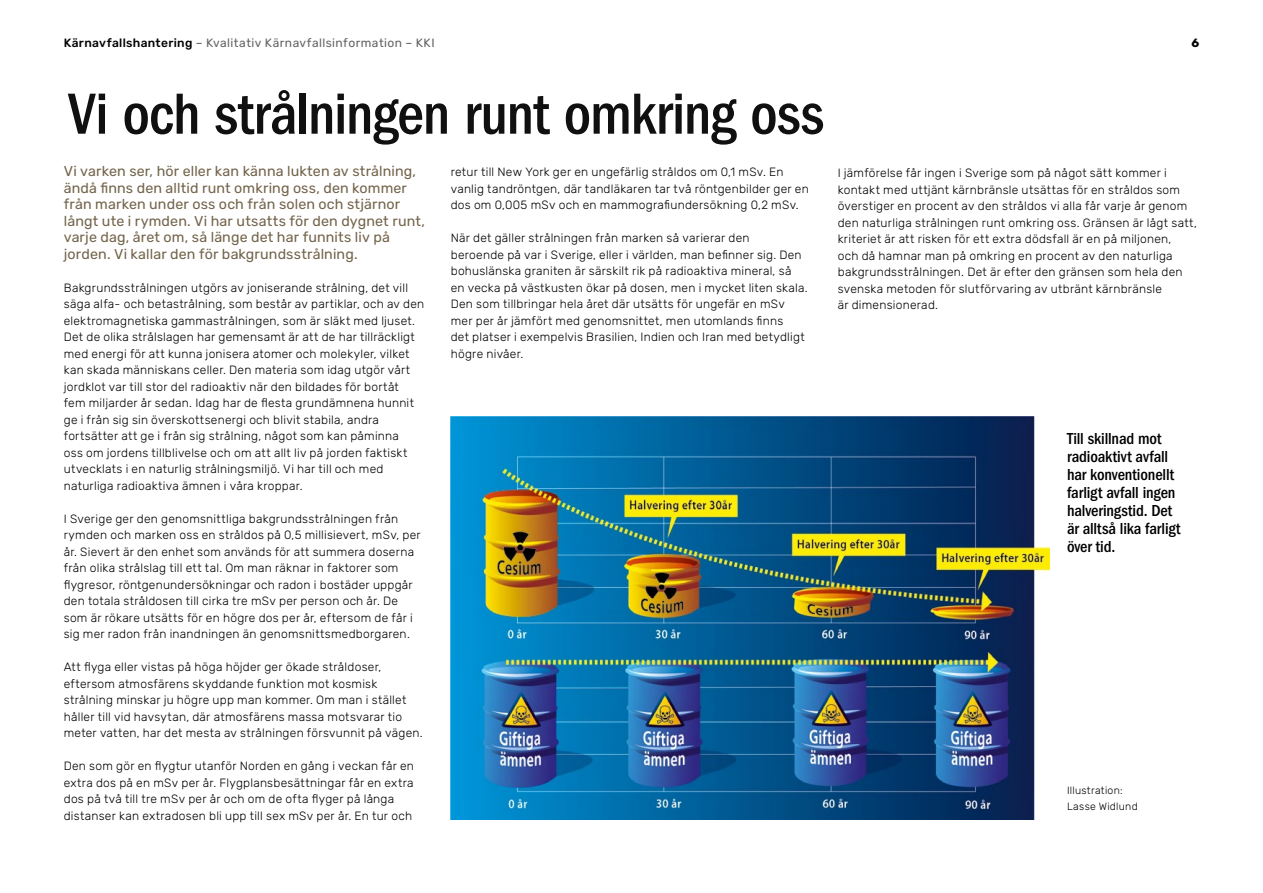
<style>
.page{position:relative;width:1263px;height:893px;background:#fff}
.page>*{position:absolute;margin:0;border:0;box-sizing:border-box;transform-origin:0 0}
.t1{font:500 condensed 60px "Franklin Gothic LT Pro";letter-spacing:-.015em;color:#101010}
.t2{font:500 condensed 16.5px/18px "Franklin Gothic LT Pro";letter-spacing:-.01em;color:#000}
.t3{font:14.25px/16.5px "Rubik";letter-spacing:.01em;color:#73644b}
.t4{font:300 12px/16.5px "Rubik";letter-spacing:.02em;color:#000}
.t5{font:12px "Rubik";letter-spacing:.035em;color:#646363}
.t6{font:700 12px "Rubik";color:#000}
.t7{font:300 10.5px/15.8px "Rubik";letter-spacing:.025em;color:#000}
.s1{font-weight:500;color:#000}
</style>
<div class="page">
<img style="left:451px;top:417px;width:598px;height:403px">
<p class="t5" style="left:64px;top:36px;width:372px"><span class="s1">Kärnavfallshantering</span> – Kvalitativ Kärnavfallsinformation – KKI</p>
<p class="t6" style="left:1191px;top:35px;width:9px">6</p>
<h1 class="t1" style="left:68px;top:80px;width:758px">Vi och strålningen runt omkring oss</h1>
<p class="t3" style="left:64px;top:163px;width:363px">Vi varken ser, hör eller kan känna lukten av strålning, ändå finns den alltid runt omkring oss, den kommer från marken under oss och från solen och stjärnor långt ute i rymden. Vi har utsatts för den dygnet runt, varje dag, året om, så länge det har funnits liv på jorden. Vi kallar den för bakgrundsstrålning.</p>
<p class="t4" style="left:64px;top:279px;width:362px">Bakgrundsstrålningen utgörs av joniserande strålning, det vill säga alfa- och betastrålning, som består av partiklar, och av den elektromagnetiska gammastrålningen, som är släkt med ljuset.<br>Det de olika strålslagen har gemensamt är att de har tillräckligt med energi för att kunna jonisera atomer och molekyler, vilket kan skada människans celler. Den materia som idag utgör vårt jordklot var till stor del radioaktiv när den bildades för bortåt<br>fem miljarder år sedan. Idag har de flesta grundämnena hunnit ge i från sig sin överskottsenergi och blivit stabila, andra fortsätter att ge i från sig strålning, något som kan påminna<br>oss om jordens tillblivelse och om att allt liv på jorden faktiskt utvecklats i en naturlig strålningsmiljö. Vi har till och med naturliga radioaktiva ämnen i våra kroppar.</p>
<p class="t4" style="left:64px;top:510px;width:358px">I Sverige ger den genomsnittliga bakgrundsstrålningen från rymden och marken oss en stråldos på 0,5 millisievert, mSv, per år. Sievert är den enhet som används för att summera doserna från olika strålslag till ett tal. Om man räknar in faktorer som flygresor, röntgenundersökningar och radon i bostäder uppgår den totala stråldosen till cirka tre mSv per person och år. De som är rökare utsätts för en högre dos per år, eftersom de får i sig mer radon från inandningen än genomsnittsmedborgaren.</p>
<p class="t4" style="left:64px;top:659px;width:360px">Att flyga eller vistas på höga höjder ger ökade stråldoser, eftersom atmosfärens skyddande funktion mot kosmisk strålning minskar ju högre upp man kommer. Om man i stället håller till vid havsytan, där atmosfärens massa motsvarar tio meter vatten, har det mesta av strålningen försvunnit på vägen.</p>
<p class="t4" style="left:64px;top:758px;width:352px">Den som gör en flygtur utanför Norden en gång i veckan får en extra dos på en mSv per år. Flygplansbesättningar får en extra dos på två till tre mSv per år och om de ofta flyger på långa distanser kan extradosen bli upp till sex mSv per år. En tur och</p>
<p class="t4" style="left:451px;top:164px;width:359px">retur till New York ger en ungefärlig stråldos om 0,1 mSv. En vanlig tandröntgen, där tandläkaren tar två röntgenbilder ger en dos om 0,005 mSv och en mammografiundersökning 0,2 mSv.</p>
<p class="t4" style="left:451px;top:230px;width:358px">När det gäller strålningen från marken så varierar den<br>beroende på var i Sverige, eller i världen, man befinner sig. Den bohuslänska graniten är särskilt rik på radioaktiva mineral, så en vecka på västkusten ökar på dosen, men i mycket liten skala.<br>Den som tillbringar hela året där utsätts för ungefär en mSv mer per år jämfört med genomsnittet, men utomlands finns<br>det platser i exempelvis Brasilien, Indien och Iran med betydligt högre nivåer.</p>
<p class="t4" style="left:838px;top:165px;width:361px">I jämförelse får ingen i Sverige som på något sätt kommer i kontakt med uttjänt kärnbränsle utsättas för en stråldos som överstiger en procent av den stråldos vi alla får varje år genom den naturliga strålningen runt omkring oss. Gränsen är lågt satt, kriteriet är att risken för ett extra dödsfall är en på miljonen,<br>och då hamnar man på omkring en procent av den naturliga bakgrundsstrålningen. Det är efter den gränsen som hela den svenska metoden för slutförvaring av utbränt kärnbränsle<br>är dimensionerad.</p>
<h2 class="t2" style="left:1067px;top:430px;width:115px">Till skillnad mot radioaktivt avfall har konventionellt farligt avfall ingen halveringstid. Det är alltså lika farligt över tid.</h2>
<p class="t7" style="left:1067px;top:783px;width:72px">Illustration:<br>Lasse Widlund</p>
</div>
